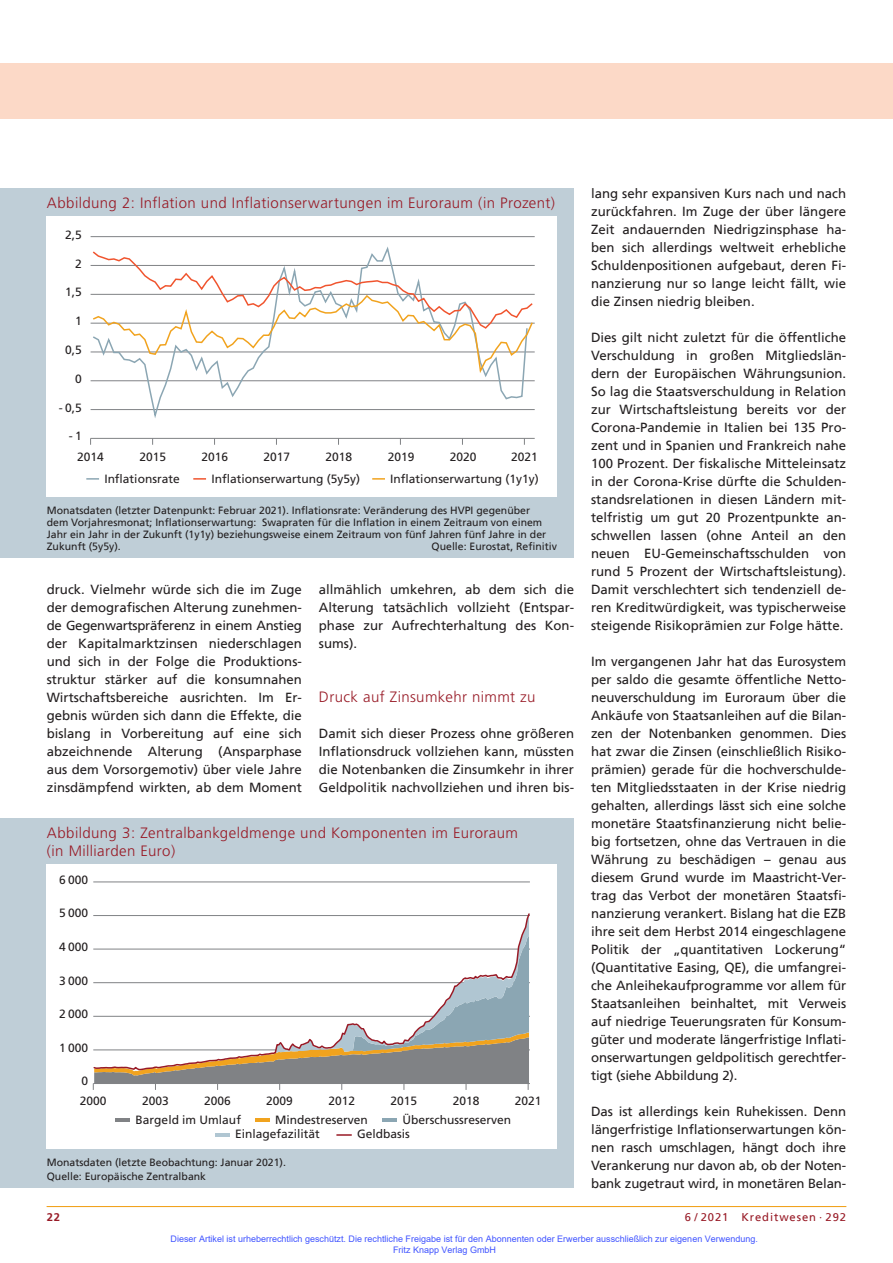
<style>
.page{position:relative;width:893px;height:1263px;background:#fff}
.page>*{position:absolute;margin:0;border:0;box-sizing:border-box;transform-origin:0 0}
.t1{font:300 15px/18px "Frutiger";letter-spacing:.025em;color:#981a26}
.t2{font:13.2px/18px "Frutiger";color:#231f20;text-align:justify}
.t3{font:12px "Frutiger";color:#231f20}
.t4{font:11.25px "Frutiger";letter-spacing:.08em;color:#981a26}
.t5{font:700 11.25px "Frutiger";color:#981a26}
.t6{font:10.5px/12px "Frutiger";color:#231f20}
.t7{font:9px/10.8px "Arial";color:#4054ff}
</style>
<div class="page">
<div style="left:0;top:64px;width:893px;height:55px;background:#fcd9c7"></div>
<hr style="left:47px;top:1206px;width:799px;height:1px;background:#f1a31e">
<div style="left:0;top:188px;width:574px;height:370px;background:#bfced7"></div>
<div style="left:47px;top:216px;width:510px;height:281px;background:#fff"></div>
<hr style="left:91px;top:236px;width:444px;height:1px;background:#808285">
<hr style="left:91px;top:265px;width:444px;height:1px;background:#808285">
<hr style="left:91px;top:294px;width:444px;height:1px;background:#808285">
<hr style="left:91px;top:323px;width:444px;height:1px;background:#808285">
<hr style="left:91px;top:352px;width:444px;height:1px;background:#808285">
<hr style="left:91px;top:380px;width:444px;height:1px;background:#808285">
<hr style="left:91px;top:409px;width:444px;height:1px;background:#808285">
<hr style="left:91px;top:438px;width:444px;height:1px;background:#808285">
<svg style="left:91px;top:246px;width:438px;height:172px"></svg>
<svg style="left:91px;top:250px;width:443px;height:126px"></svg>
<svg style="left:86px;top:478px;width:13px;height:2px"></svg>
<svg style="left:193px;top:478px;width:13px;height:2px"></svg>
<svg style="left:372px;top:478px;width:13px;height:2px"></svg>
<div style="left:0;top:818px;width:574px;height:370px;background:#bfced7"></div>
<div style="left:47px;top:864px;width:510px;height:285px;background:#fff"></div>
<hr style="left:93px;top:881px;width:437px;height:1px;background:#808285">
<svg style="left:92px;top:913px;width:438px;height:177px"></svg>
<hr style="left:115px;top:1118px;width:15px;height:4px;background:#808285">
<hr style="left:255px;top:1118px;width:14px;height:4px;background:#f1a31e">
<hr style="left:382px;top:1118px;width:15px;height:4px;background:#8ba6b3">
<hr style="left:215px;top:1133px;width:14px;height:4px;background:#b0c6d2">
<svg style="left:337px;top:1134px;width:14px;height:2px"></svg>
<p class="t1" style="left:47px;top:194px;width:510px">Abbildung 2: Inflation und Inflationserwartungen im Euroraum (in Prozent)</p>
<p class="t3" style="left:65px;top:228px;width:18px">2,5</p>
<p class="t3" style="left:75px;top:256px;width:8px">2</p>
<p class="t3" style="left:65px;top:285px;width:18px">1,5</p>
<p class="t3" style="left:75px;top:314px;width:8px">1</p>
<p class="t3" style="left:65px;top:343px;width:18px">0,5</p>
<p class="t3" style="left:75px;top:372px;width:8px">0</p>
<p class="t3" style="left:59px;top:400px;width:25px">- 0,5</p>
<p class="t3" style="left:69px;top:429px;width:15px">- 1</p>
<p class="t3" style="left:77px;top:450px;width:28px">2014</p>
<p class="t3" style="left:139px;top:450px;width:28px">2015</p>
<p class="t3" style="left:201px;top:450px;width:28px">2016</p>
<p class="t3" style="left:263px;top:450px;width:28px">2017</p>
<p class="t3" style="left:326px;top:450px;width:28px">2018</p>
<p class="t3" style="left:388px;top:450px;width:28px">2019</p>
<p class="t3" style="left:450px;top:450px;width:28px">2020</p>
<p class="t3" style="left:511px;top:450px;width:28px">2021</p>
<p class="t3" style="left:104px;top:471px;width:77px">Inflationsrate</p>
<p class="t3" style="left:211px;top:471px;width:150px">Inflationserwartung (5y5y)</p>
<p class="t3" style="left:390px;top:471px;width:150px">Inflationserwartung (1y1y)</p>
<p class="t6" style="left:47px;top:504px;width:501px">Monatsdaten (letzter Datenpunkt: Februar 2021). Inflationsrate: Veränderung des HVPI gegenüber dem Vorjahresmonat; Inflationserwartung: Swapraten für die Inflation in einem Zeitraum von einem Jahr ein Jahr in der Zukunft (1y1y) beziehungsweise einem Zeitraum von fünf Jahren fünf Jahre in der Zukunft (5y5y).</p>
<p class="t6" style="left:432px;top:540px;width:127px">Quelle: Eurostat, Refinitiv</p>
<p class="t2" style="left:47px;top:581px;width:257px">druck. Vielmehr würde sich die im Zuge der demografischen Alterung zunehmen&shy;de Gegenwartspräferenz in einem Anstieg der Kapitalmarktzinsen niederschlagen und sich in der Folge die Produktions&shy;struktur stärker auf die konsumnahen Wirtschaftsbereiche ausrichten. Im Er&shy;gebnis würden sich dann die Effekte, die bislang in Vorbereitung auf eine sich abzeichnende Alterung (Ansparphase aus dem Vorsorgemotiv) über viele Jahre zinsdämpfend wirkten, ab dem Moment</p>
<p class="t2" style="left:319px;top:581px;width:257px">allmählich umkehren, ab dem sich die Alterung tatsächlich vollzieht (Entspar&shy;phase zur Aufrechterhaltung des Kon&shy;sums).</p>
<p class="t1" style="left:319px;top:688px;width:218px">Druck auf Zinsumkehr nimmt zu</p>
<p class="t2" style="left:319px;top:725px;width:257px">Damit sich dieser Prozess ohne größeren Inflationsdruck vollziehen kann, müssten die Notenbanken die Zinsumkehr in ihrer Geldpolitik nachvollziehen und ihren bis-</p>
<p class="t1" style="left:47px;top:824px;width:473px">Abbildung 3: Zentralbankgeldmenge und Komponenten im Euroraum (in Milliarden Euro)</p>
<p class="t3" style="left:59px;top:872px;width:31px">6 000</p>
<p class="t3" style="left:59px;top:906px;width:31px">5 000</p>
<p class="t3" style="left:59px;top:940px;width:31px">4 000</p>
<p class="t3" style="left:59px;top:973px;width:31px">3 000</p>
<p class="t3" style="left:59px;top:1007px;width:31px">2 000</p>
<p class="t3" style="left:59px;top:1041px;width:31px">1 000</p>
<p class="t3" style="left:81px;top:1074px;width:8px">0</p>
<p class="t3" style="left:80px;top:1093px;width:28px">2000</p>
<p class="t3" style="left:142px;top:1093px;width:28px">2003</p>
<p class="t3" style="left:204px;top:1093px;width:28px">2006</p>
<p class="t3" style="left:266px;top:1093px;width:28px">2009</p>
<p class="t3" style="left:328px;top:1093px;width:28px">2012</p>
<p class="t3" style="left:390px;top:1093px;width:28px">2015</p>
<p class="t3" style="left:453px;top:1093px;width:28px">2018</p>
<p class="t3" style="left:515px;top:1093px;width:28px">2021</p>
<p class="t3" style="left:136px;top:1112px;width:107px">Bargeld im Umlauf</p>
<p class="t3" style="left:275px;top:1112px;width:94px">Mindestreserven</p>
<p class="t3" style="left:402px;top:1112px;width:110px">Überschussreserven</p>
<p class="t3" style="left:235px;top:1127px;width:86px">Einlagefazilität</p>
<p class="t3" style="left:357px;top:1127px;width:54px">Geldbasis</p>
<p class="t6" style="left:47px;top:1155px;width:241px;line-height:14.1px">Monatsdaten (letzte Beobachtung: Januar 2021).<br>Quelle: Europäische Zentralbank</p>
<p class="t2" style="left:591px;top:185px;width:257px">lang sehr expansiven Kurs nach und nach zurückfahren. Im Zuge der über längere Zeit andauernden Niedrigzinsphase ha&shy;ben sich allerdings weltweit erhebliche Schuldenpositionen aufgebaut, deren Fi&shy;nanzierung nur so lange leicht fällt, wie die Zinsen niedrig bleiben.</p>
<p class="t2" style="left:591px;top:329px;width:257px">Dies gilt nicht zuletzt für die öffentliche Verschuldung in großen Mitgliedslän&shy;dern der Europäischen Währungsunion.<br>So lag die Staatsverschuldung in Relation zur Wirtschaftsleistung bereits vor der Corona-Pandemie in Italien bei 135 Pro&shy;zent und in Spanien und Frankreich nahe 100 Prozent. Der fiskalische Mitteleinsatz in der Corona-Krise dürfte die Schulden&shy;standsrelationen in diesen Ländern mit&shy;telfristig um gut 20 Prozentpunkte an&shy;schwellen lassen (ohne Anteil an den neuen EU-Gemeinschaftsschulden von rund 5 Prozent der Wirtschaftsleistung).<br>Damit verschlechtert sich tendenziell de&shy;ren Kreditwürdigkeit, was typischerweise steigende Risikoprämien zur Folge hätte.</p>
<p class="t2" style="left:591px;top:653px;width:257px">Im vergangenen Jahr hat das Eurosystem per saldo die gesamte öffentliche Netto&shy;neuverschuldung im Euroraum über die Ankäufe von Staatsanleihen auf die Bilan&shy;zen der Notenbanken genommen. Dies hat zwar die Zinsen (einschließlich Risiko&shy;prämien) gerade für die hochverschulde&shy;ten Mitgliedsstaaten in der Krise niedrig gehalten, allerdings lässt sich eine solche monetäre Staatsfinanzierung nicht belie&shy;big fortsetzen, ohne das Vertrauen in die Währung zu beschädigen – genau aus diesem Grund wurde im Maastricht-Ver&shy;trag das Verbot der monetären Staatsfi&shy;nanzierung verankert. Bislang hat die EZB ihre seit dem Herbst 2014 eingeschlagene Politik der „quantitativen Lockerung“ (Quantitative Easing, QE), die umfangrei&shy;che Anleihekaufprogramme vor allem für Staatsanleihen beinhaltet, mit Verweis auf niedrige Teuerungsraten für Konsum&shy;güter und moderate längerfristige Inflati&shy;onserwartungen geldpolitisch gerechtfer&shy;tigt (siehe Abbildung 2).</p>
<p class="t2" style="left:591px;top:1103px;width:257px">Das ist allerdings kein Ruhekissen. Denn längerfristige Inflationserwartungen kön&shy;nen rasch umschlagen, hängt doch ihre Verankerung nur davon ab, ob der Noten&shy;bank zugetraut wird, in monetären Belan-</p>
<p class="t5" style="left:47px;top:1211px;width:15px">22</p>
<p class="t4" style="left:685px;top:1211px;width:163px">6 / 2021 Kreditwesen · 292</p>
<p class="t7" style="left:393px;top:1233px;width:366px;text-indent:-223px">Dieser Artikel ist urheberrechtlich geschützt. Die rechtliche Freigabe ist für den Abonnenten oder Erwerber ausschließlich zur eigenen Verwendung.<br>Fritz Knapp Verlag GmbH</p>
</div>
